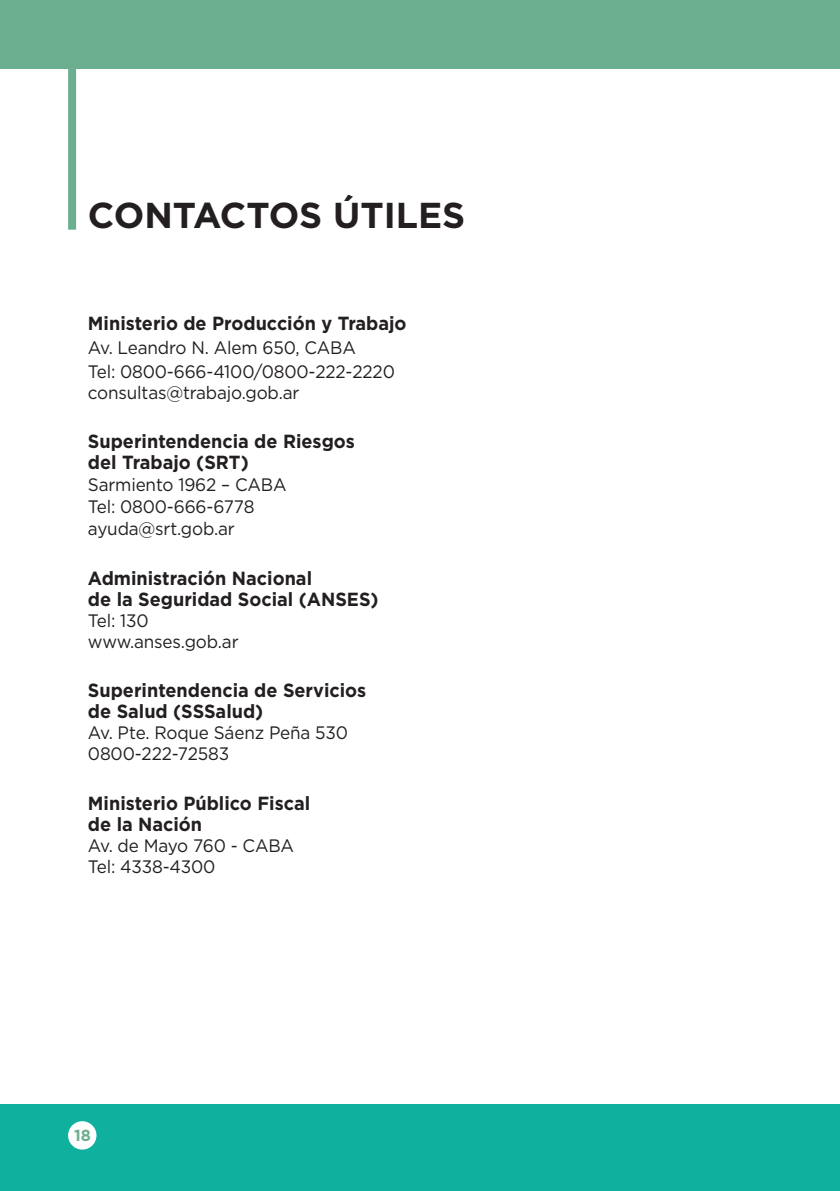
<style>
.page{position:relative;width:840px;height:1191px;background:#fff}
.page>*{position:absolute;margin:0;border:0;box-sizing:border-box;transform-origin:0 0}
.t1{font:700 36px "Gotham";letter-spacing:-.015em;color:#231f20}
.t2{font:700 19px/21px "Gotham";color:#231f20;scale:.95 1}
.t3{font:18px/21px "Gotham";letter-spacing:-.01em;color:#231f20;scale:.95 1}
.t4{font:700 16px "Gotham";color:#6caf90}
</style>
<div class="page">
<hr style="left:839px;top:1106px;width:1px;height:85px;background:#0fb19e">
<div style="left:0;top:0;width:839px;height:68px;background:#6caf90"></div>
<hr style="left:839px;top:0;width:1px;height:68px;background:#6caf90">
<div style="left:0;top:1105px;width:839px;height:86px;background:#0fb19e"></div>
<div style="left:68px;top:12px;width:8px;height:218px;background:#6caf90"></div>
<div style="left:68px;top:1121px;width:28px;height:28px;background:#fff;border-radius:50%"></div>
<h1 class="t1" style="left:88px;top:195px;width:28px">CON</h1>
<h1 class="t1" style="left:173px;top:195px;width:231px">TACTOS ÚTILES</h1>
<p class="t2" style="left:88px;top:312px;width:336px">Ministerio de Producción y Trabajo</p>
<p class="t3" style="left:88px;top:335px;width:324px;line-height:24px">Av. Leandro N. Alem 650, CABA<br>Tel: 0800-666-4100/0800-222-2220</p>
<p class="t3" style="left:88px;top:382px;width:224px">consultas@trabajo.gob.ar</p>
<p class="t2" style="left:88px;top:431px;width:282px">Superintendencia de Riesgos del Trabajo (SRT)</p>
<p class="t3" style="left:88px;top:474px;width:210px;line-height:22px">Sarmiento 1962 – CABA<br>Tel: 0800-666-6778 ayuda@srt.gob.ar</p>
<p class="t2" style="left:88px;top:567px;width:245px">Administración Nacional de la Seguridad Social (ANSES</p>
<p class="t2" style="left:370px;top:588px;width:10px">)</p>
<p class="t3" style="left:88px;top:609px;width:160px">Tel: 130 www.anses.gob.ar</p>
<p class="t2" style="left:88px;top:679px;width:294px">Superintendencia de Servicios de Salud (SSSalud)</p>
<p class="t3" style="left:88px;top:722px;width:275px">Av. Pte. Roque Sáenz Peña 530<br>0800-222-72583</p>
<p class="t2" style="left:88px;top:792px;width:235px">Ministerio Público Fiscal de la Nación</p>
<p class="t3" style="left:88px;top:834px;width:218px">Av. de Mayo 760 - CABA<br>Tel: 4338-4300</p>
<p class="t4" style="left:74px;top:1126px;width:18px">18</p>
</div>
